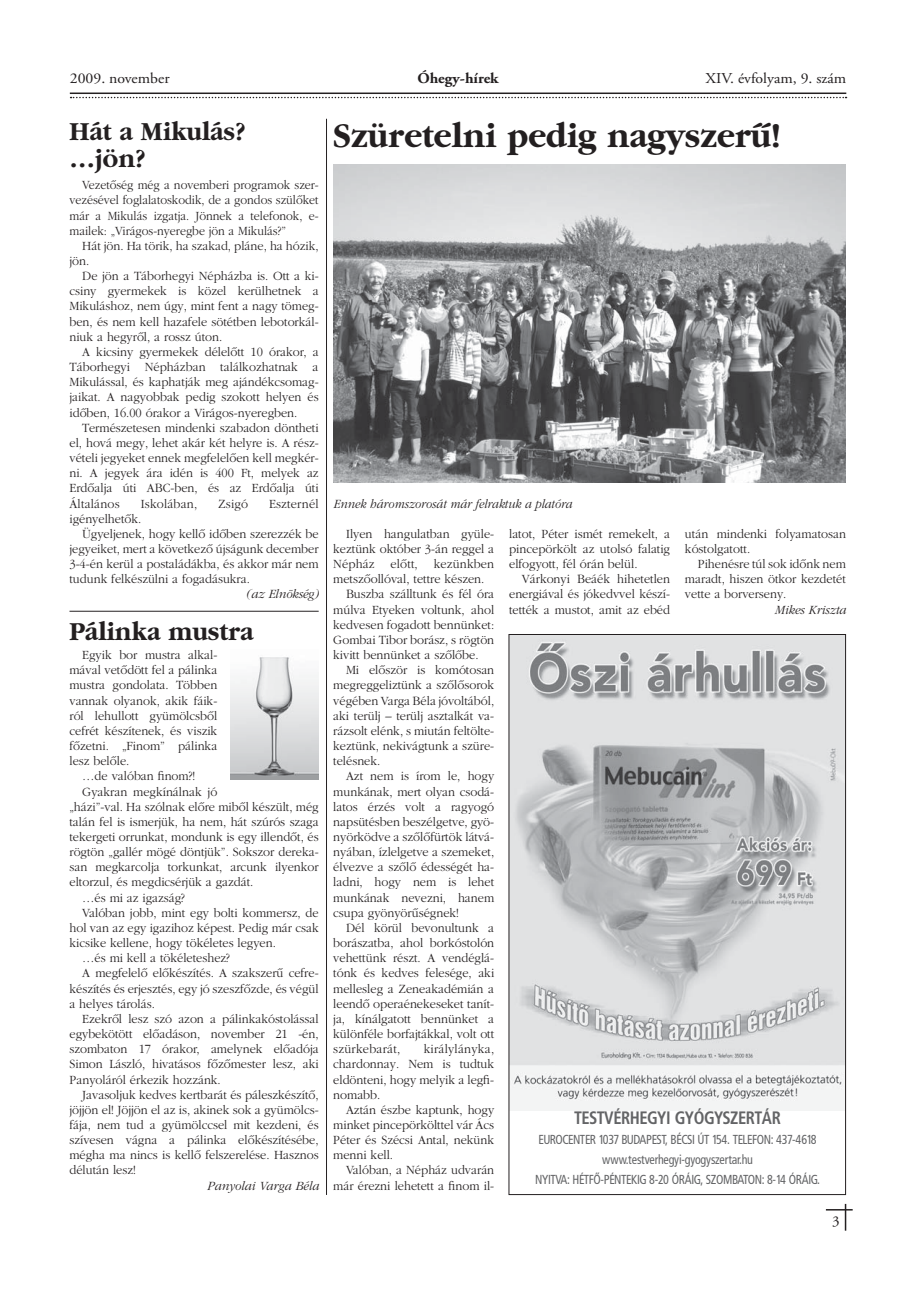
<style>
.page{position:relative;width:919px;height:1289px;background:#fff}
.page>*{position:absolute;margin:0;border:0;box-sizing:border-box;transform-origin:0 0}
.t1{font:36px "Garamond H Bold";color:#231f20;scale:.95 1}
.t2{font:27px/27.9px "Garamond H Bold";color:#231f20;scale:.95 1}
.t3{font:700 condensed 18px "Frutiger Cn HU";color:#636466;scale:.92 1}
.t4{font:15px "Adobe Garamond Pro";color:#231f20;scale:1.05 1}
.t5{font:700 15px "Adobe Garamond Pro";color:#231f20;scale:1.05 1}
.t6{font:15px "Adobe Garamond Pro";color:#231f20}
.t7{font:13.05px/15.1px "Garamond H Light";color:#231f20;text-align:justify;scale:.95 1}
.t8{font:13.05px/15.1px "Garamond H Light";color:#231f20;text-align:justify;scale:.92 1}
.t9{font:condensed 13.05px/20px "Frutiger Cn HU";color:#636466;text-align:center;scale:.92 1}
.t10{font:italic 13.05px "Garamond H Light";color:#231f20;scale:.95 1}
.t11{font:italic 13.05px "Garamond H Light";color:#231f20;scale:.92 1}
.t12{font:13.05px "Garamond H Light";letter-spacing:.02em;color:#231f20;scale:.95 1}
</style>
<div class="page">
<hr style="left:844px;top:1203px;width:2px;height:27px;background:#231f20">
<hr style="left:825px;top:1208px;width:27px;height:2px;background:#231f20">
<svg style="left:71px;top:97px;width:775px;height:1px"></svg>
<hr style="left:70px;top:92px;width:776px;height:2px;background:#231f20">
<img style="left:230px;top:657px;width:88px;height:122px">
<img style="left:510px;top:636px;width:333px;height:474px">
<img style="left:333px;top:164px;width:512px;height:318px">
<p class="t4" style="left:70px;top:71px;width:96px">2009. november</p>
<p class="t5" style="left:417px;top:72px;width:79px">Óhegy-hírek</p>
<p class="t4" style="left:705px;top:71px;width:135px">XIV. évfolyam, 9. szám</p>
<h2 class="t2" style="left:69px;top:119px;width:187px">Hát a Mikulás? …jön?</h2>
<p class="t8" style="left:69px;top:178px;width:272px;text-indent:13px">Vezetôség még a novemberi programok szer&shy;vezésével foglalatoskodik, de a gondos szülôket már a Mikulás izgatja. Jönnek a telefonok, e&shy;mailek: „Virágos-nyeregbe jön a Mikulás?”</p>
<p class="t7" style="left:69px;top:239px;width:264px;text-indent:13px">Hát jön. Ha törik, ha szakad, pláne, ha hózik, jön.</p>
<p class="t7" style="left:69px;top:269px;width:264px;text-indent:13px">De jön a Táborhegyi Népházba is. Ott a ki&shy;csiny gyermekek is közel kerülhetnek a Mikuláshoz, nem úgy, mint fent a nagy tömeg&shy;ben, és nem kell hazafele sötétben lebotorkál&shy;niuk a hegyrôl, a rossz úton.</p>
<p class="t7" style="left:69px;top:345px;width:264px;text-indent:13px">A kicsiny gyermekek délelôtt 10 órakor, a Táborhegyi Népházban találkozhatnak a Mikulással, és kaphatják meg ajándékcsomag&shy;jaikat. A nagyobbak pedig szokott helyen és idôben, 16.00 órakor a Virágos-nyeregben.</p>
<p class="t7" style="left:69px;top:421px;width:264px;text-indent:13px">Természetesen mindenki szabadon döntheti el, hová megy, lehet akár két helyre is. A rész&shy;vételi jegyeket ennek megfelelôen kell megkér&shy;ni. A jegyek ára idén is 400 Ft, melyek az Erdôalja úti ABC-ben, és az Erdôalja úti Általános</p>
<p class="t7" style="left:141px;top:497px;width:61px">Iskolában,</p>
<p class="t7" style="left:218px;top:497px;width:33px">Zsigó</p>
<p class="t7" style="left:269px;top:497px;width:54px">Eszternél</p>
<p class="t7" style="left:69px;top:512px;width:77px">igényelhetôk.</p>
<p class="t7" style="left:82px;top:527px;width:250px">Ügyeljenek, hogy kellô idôben szerezzék be</p>
<p class="t7" style="left:69px;top:542px;width:264px">jegyeiket, mert a következô újságunk december</p>
<p class="t7" style="left:69px;top:557px;width:264px">3-4-én kerül a postaládákba, és akkor már nem</p>
<p class="t7" style="left:69px;top:572px;width:191px">tudunk felkészülni a fogadásukra.</p>
<p class="t10" style="left:246px;top:589px;width:78px">(az Elnökség)</p>
<h2 class="t2" style="left:69px;top:619px;width:195px">Pálinka mustra</h2>
<p class="t7" style="left:82px;top:648px;width:144px">Egyik bor mustra alkal-</p>
<p class="t7" style="left:69px;top:663px;width:157px">mával vetôdött fel a pálinka</p>
<p class="t7" style="left:69px;top:678px;width:157px">mustra gondolata. Többen</p>
<p class="t7" style="left:69px;top:694px;width:157px">vannak olyanok, akik fáik-</p>
<p class="t7" style="left:69px;top:709px;width:157px">ról lehullott gyümölcsbôl</p>
<p class="t7" style="left:69px;top:724px;width:157px">cefrét készítenek, és viszik</p>
<p class="t7" style="left:69px;top:739px;width:157px">fôzetni. „Finom” pálinka</p>
<p class="t7" style="left:69px;top:754px;width:65px">lesz belôle.</p>
<p class="t7" style="left:82px;top:769px;width:120px">…de valóban finom?!</p>
<p class="t7" style="left:82px;top:784px;width:144px">Gyakran megkínálnak jó</p>
<p class="t7" style="left:69px;top:800px;width:264px">„házi”-val. Ha szólnak elôre mibôl készült, még</p>
<p class="t7" style="left:69px;top:815px;width:264px">talán fel is ismerjük, ha nem, hát szúrós szaga</p>
<p class="t7" style="left:69px;top:830px;width:264px">tekergeti orrunkat, mondunk is egy illendôt, és</p>
<p class="t7" style="left:69px;top:845px;width:264px">rögtön „gallér mögé döntjük”. Sokszor dereka-</p>
<p class="t7" style="left:69px;top:860px;width:264px">san megkarcolja torkunkat, arcunk ilyenkor</p>
<p class="t7" style="left:69px;top:875px;width:195px">eltorzul, és megdicsérjük a gazdát.</p>
<p class="t7" style="left:82px;top:890px;width:110px">…és mi az igazság?</p>
<p class="t7" style="left:82px;top:906px;width:250px">Valóban jobb, mint egy bolti kommersz, de</p>
<p class="t7" style="left:69px;top:921px;width:264px">hol van az egy igazihoz képest. Pedig már csak</p>
<p class="t7" style="left:69px;top:936px;width:219px">kicsike kellene, hogy tökéletes legyen.</p>
<p class="t7" style="left:82px;top:951px;width:157px">…és mi kell a tökéleteshez?</p>
<p class="t7" style="left:82px;top:966px;width:250px">A megfelelô elôkészítés. A szakszerû cefre-</p>
<p class="t7" style="left:69px;top:981px;width:264px">készítés és erjesztés, egy jó szeszfôzde, és végül</p>
<p class="t7" style="left:69px;top:997px;width:91px">a helyes tárolás.</p>
<p class="t7" style="left:82px;top:1012px;width:250px">Ezekrôl lesz szó azon a pálinkakóstolással</p>
<p class="t7" style="left:69px;top:1027px;width:264px">egybekötött elôadáson, november 21 -én,</p>
<p class="t7" style="left:69px;top:1042px;width:264px">szombaton 17 órakor, amelynek elôadója</p>
<p class="t7" style="left:69px;top:1057px;width:264px">Simon László, hivatásos fôzômester lesz, aki</p>
<p class="t7" style="left:69px;top:1072px;width:161px">Panyoláról érkezik hozzánk.</p>
<p class="t7" style="left:82px;top:1087px;width:250px">Javasoljuk kedves kertbarát és páleszkészítô,</p>
<p class="t7" style="left:69px;top:1103px;width:264px">jöjjön el! Jöjjön el az is, akinek sok a gyümölcs-</p>
<p class="t7" style="left:69px;top:1118px;width:264px">fája, nem tud a gyümölccsel mit kezdeni, és</p>
<p class="t7" style="left:69px;top:1133px;width:264px">szívesen vágna a pálinka elôkészítésébe,</p>
<p class="t7" style="left:69px;top:1148px;width:264px">mégha ma nincs is kellô felszerelése. Hasznos</p>
<p class="t7" style="left:69px;top:1163px;width:71px">délután lesz!</p>
<p class="t10" style="left:207px;top:1180px;width:119px">Panyolai Varga Béla</p>
<h1 class="t1" style="left:333px;top:121px;width:472px">Szüretelni pedig nagyszerû!</h1>
<p class="t11" style="left:333px;top:498px;width:261px">Ennek háromszorosát már felraktuk a platóra</p>
<p class="t7" style="left:346px;top:527px;width:157px">Ilyen hangulatban gyüle-</p>
<p class="t7" style="left:333px;top:542px;width:171px">keztünk október 3-án reggel a</p>
<p class="t7" style="left:333px;top:557px;width:171px">Népház elôtt, kezünkben</p>
<p class="t7" style="left:333px;top:572px;width:161px">metszôollóval, tettre készen.</p>
<p class="t7" style="left:346px;top:587px;width:157px">Buszba szálltunk és fél óra</p>
<p class="t7" style="left:333px;top:603px;width:171px">múlva Etyeken voltunk, ahol</p>
<p class="t7" style="left:333px;top:618px;width:171px">kedvesen fogadott bennünket:</p>
<p class="t7" style="left:333px;top:633px;width:171px">Gombai Tibor borász, s rögtön</p>
<p class="t7" style="left:333px;top:648px;width:154px">kivitt bennünket a szôlôbe.</p>
<p class="t7" style="left:346px;top:663px;width:157px">Mi elôször is komótosan</p>
<p class="t7" style="left:333px;top:678px;width:171px">megreggeliztünk a szôlôsorok</p>
<p class="t7" style="left:333px;top:694px;width:171px">végében Varga Béla jóvoltából,</p>
<p class="t7" style="left:333px;top:709px;width:171px">aki terülj – terülj asztalkát va-</p>
<p class="t7" style="left:333px;top:724px;width:171px">rázsolt elénk, s miután feltölte-</p>
<p class="t7" style="left:333px;top:739px;width:171px">keztünk, nekivágtunk a szüre-</p>
<p class="t7" style="left:333px;top:754px;width:51px">telésnek.</p>
<p class="t7" style="left:346px;top:769px;width:157px">Azt nem is írom le, hogy</p>
<p class="t7" style="left:333px;top:784px;width:171px">munkának, mert olyan csodá-</p>
<p class="t7" style="left:333px;top:800px;width:171px">latos érzés volt a ragyogó</p>
<p class="t7" style="left:333px;top:815px;width:171px">napsütésben beszélgetve, gyö-</p>
<p class="t7" style="left:333px;top:830px;width:171px">nyörködve a szôlôfürtök látvá-</p>
<p class="t7" style="left:333px;top:845px;width:171px">nyában, ízlelgetve a szemeket,</p>
<p class="t7" style="left:333px;top:860px;width:171px">élvezve a szôlô édességét ha-</p>
<p class="t7" style="left:333px;top:875px;width:171px">ladni, hogy nem is lehet</p>
<p class="t7" style="left:333px;top:890px;width:171px">munkának nevezni, hanem</p>
<p class="t7" style="left:333px;top:906px;width:134px">csupa gyönyörûségnek!</p>
<p class="t7" style="left:346px;top:921px;width:157px">Dél körül bevonultunk a</p>
<p class="t7" style="left:333px;top:936px;width:171px">borászatba, ahol borkóstolón</p>
<p class="t7" style="left:333px;top:951px;width:171px">vehettünk részt. A vendéglá-</p>
<p class="t7" style="left:333px;top:966px;width:171px">tónk és kedves felesége, aki</p>
<p class="t7" style="left:333px;top:981px;width:171px">mellesleg a Zeneakadémián a</p>
<p class="t7" style="left:333px;top:997px;width:171px">leendô operaénekeseket tanít-</p>
<p class="t7" style="left:333px;top:1012px;width:171px">ja, kínálgatott bennünket a</p>
<p class="t7" style="left:333px;top:1027px;width:171px">különféle borfajtákkal, volt ott</p>
<p class="t12" style="left:333px;top:1043px;width:72px">szürkebarát,</p>
<p class="t7" style="left:333px;top:1042px;width:171px;text-indent:90px">királylányka, chardonnay. Nem is tudtuk eldönteni, hogy melyik a legfi&shy;nomabb.</p>
<p class="t7" style="left:333px;top:1103px;width:171px;text-indent:13px">Aztán észbe kaptunk, hogy minket pincepörkölttel vár Ács Péter és Szécsi Antal, nekünk menni kell.</p>
<p class="t7" style="left:333px;top:1163px;width:171px;text-align:right">Valóban, a Népház udvarán már érezni lehetett a finom il-</p>
<p class="t7" style="left:509px;top:527px;width:171px">latot, Péter ismét remekelt, a pincepörkölt az utolsó falatig elfogyott, fél órán belül.</p>
<p class="t7" style="left:509px;top:572px;width:171px;text-indent:13px">Várkonyi Beáék hihetetlen energiával és jókedvvel készí&shy;tették a mustot, amit az ebéd</p>
<p class="t7" style="left:685px;top:527px;width:171px">után mindenki folyamatosan kóstolgatott.</p>
<p class="t7" style="left:685px;top:557px;width:171px;text-indent:13px">Pihenésre túl sok idônk nem maradt, hiszen ötkor kezdetét vette a borverseny.</p>
<p class="t10" style="left:774px;top:604px;width:77px">Mikes Kriszta</p>
<h3 class="t3" style="left:574px;top:1111px;width:226px">TESTVÉRHEGYI GYÓGYSZERTÁR</h3>
<p class="t9" style="left:535px;top:1130px;width:310px">EUROCENTER 1037 BUDAPEST, BÉCSI ÚT 154. TELEFON: 437-4618 www.testverhegyi-gyogyszertar.hu<br>NYITVA: HÉTFÔ-PÉNTEKIG 8-20 ÓRÁIG, SZOMBATON: 8-14 ÓRÁIG.</p>
<p class="t6" style="left:832px;top:1213px;width:9px">3</p>
</div>
